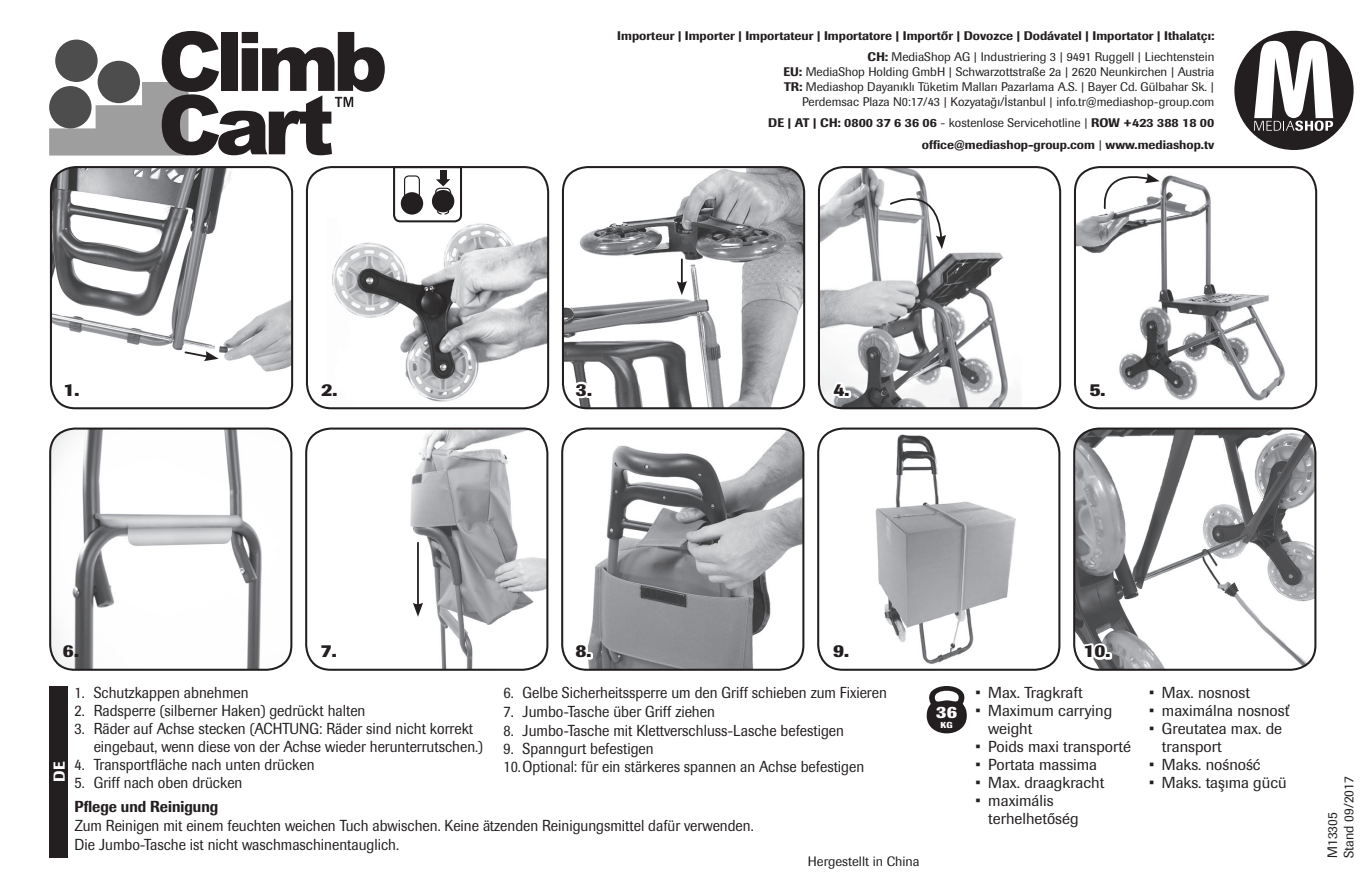
<style>
.page{position:relative;width:1372px;height:887px;background:#fff}
.page>*{position:absolute;margin:0;border:0;box-sizing:border-box;transform-origin:0 0}
.t1{font:700 18px "Imago Pro";color:#231f20}
.t2{font:700 17.1px "Imago Pro";color:#fff}
.t3{font:15.75px/18px "Imago Pro";color:#231f20;scale:.92 1}
.t4{font:15.75px/18px "Imago Pro";color:#231f20}
.t5{font:500 15.75px "Imago Pro";color:#231f20;scale:.92 1}
.t6{font:500 15.75px "Imago Pro";color:#fff}
.t7{font:13.5px/16.2px "Imago Pro";color:#231f20}
.t8{font:500 12.38px/21.2px "Imago Pro";color:#231f20;text-align:right}
.t9{font:12.38px/14.8px "Imago Pro";color:#231f20;text-align:right}
.t10{font:700 8.55px "Imago Pro";color:#fff}
.s1{font-weight:400}
.s2{font-weight:500}
</style>
<div class="page">
<img style="left:332px;top:223px;width:214px;height:185px">
<div style="left:306px;top:166px;width:243px;height:243px;border:2px solid #231f20;border-radius:25px"></div>
<svg style="left:49px;top:31px;width:336px;height:124px"></svg>
<img style="left:51px;top:168px;width:241px;height:204px">
<div style="left:50px;top:166px;width:243px;height:243px;border:2px solid #231f20;border-radius:25px"></div>
<img style="left:563px;top:167px;width:241px;height:241px">
<div style="left:562px;top:166px;width:243px;height:243px;border:2px solid #231f20;border-radius:25px"></div>
<img style="left:819px;top:168px;width:189px;height:240px">
<div style="left:818px;top:166px;width:243px;height:243px;border:2px solid #231f20;border-radius:25px"></div>
<img style="left:1076px;top:167px;width:239px;height:240px">
<div style="left:1073px;top:166px;width:243px;height:243px;border:2px solid #231f20;border-radius:25px"></div>
<svg style="left:539px;top:379px;width:51px;height:21px"></svg>
<svg style="left:829px;top:379px;width:19px;height:21px"></svg>
<div style="left:843px;top:390px;width:8px;height:8px;border:4px solid #fff"></div>
<svg style="left:183px;top:350px;width:36px;height:11px"></svg>
<svg style="left:889px;top:180px;width:57px;height:69px"></svg>
<svg style="left:1098px;top:168px;width:61px;height:42px"></svg>
<img style="left:50px;top:429px;width:241px;height:240px">
<div style="left:49px;top:427px;width:243px;height:243px;border:2px solid #231f20;border-radius:25px"></div>
<img style="left:410px;top:429px;width:137px;height:240px">
<div style="left:305px;top:427px;width:243px;height:243px;border:2px solid #231f20;border-radius:25px"></div>
<img style="left:574px;top:429px;width:229px;height:240px">
<div style="left:561px;top:427px;width:243px;height:243px;border:2px solid #231f20;border-radius:25px"></div>
<img style="left:828px;top:429px;width:224px;height:240px">
<div style="left:817px;top:427px;width:243px;height:243px;border:2px solid #231f20;border-radius:25px"></div>
<img style="left:1074px;top:429px;width:241px;height:240px">
<div style="left:1073px;top:427px;width:243px;height:243px;border:2px solid #231f20;border-radius:25px"></div>
<svg style="left:574px;top:641px;width:74px;height:21px"></svg>
<div style="left:585px;top:652px;width:8px;height:7px;border:4px solid #fff"></div>
<svg style="left:1080px;top:639px;width:29px;height:23px"></svg>
<div style="left:1103px;top:652px;width:9px;height:7px;border:4px solid #fff"></div>
<hr style="left:417px;top:542px;width:2px;height:64px;background:#231f20">
<svg style="left:413px;top:602px;width:10px;height:14px"></svg>
<svg style="left:392px;top:166px;width:71px;height:57px"></svg>
<svg style="left:676px;top:259px;width:11px;height:36px"></svg>
<div style="left:1234px;top:31px;width:119px;height:119px;background:#231f20;border-radius:50%"></div>
<svg style="left:1253px;top:41px;width:80px;height:90px"></svg>
<div style="left:50px;top:686px;width:18px;height:171px;background:#231f20"></div>
<svg style="left:926px;top:686px;width:41px;height:48px"></svg>
<p class="t8" style="left:617px;top:25px;width:598px">Importeur | Importer | Importateur | Importatore | Importőr | Dovozce | Dodávatel | Importator | Ithalatçı:<br>CH: <span class="s1">MediaShop AG | Industriering 3 | 9491 Ruggell | Liechtenstein</span></p>
<p class="t9" style="left:783px;top:64px;width:432px"><span class="s2">EU:</span> MediaShop Holding GmbH | Schwarzottstraße 2a | 2620 Neunkirchen | Austria<br><span class="s2">TR:</span> Mediashop Dayanıklı Tüketim Malları Pazarlama A.S. | Bayer Cd. Gülbahar Sk. |<br>Perdemsac Plaza N0:17/43 | Kozyatağı/İstanbul | info.tr@mediashop-group.com</p>
<p class="t8" style="left:768px;top:112px;width:447px">DE | AT | CH: 0800 37 6 36 06 <span class="s1">- kostenlose Servicehotline |</span> ROW +423 388 18 00 office@mediashop-group.com <span class="s1">|</span> www.mediashop.tv</p>
<p class="t1" style="left:63px;top:378px;width:17px">1.</p>
<p class="t1" style="left:321px;top:378px;width:17px">2.</p>
<p class="t1" style="left:576px;top:378px;width:17px">3.</p>
<p class="t1" style="left:833px;top:378px;width:17px">4.</p>
<p class="t1" style="left:1089px;top:378px;width:17px">5.</p>
<p class="t1" style="left:63px;top:639px;width:17px">6.</p>
<p class="t1" style="left:321px;top:639px;width:17px">7.</p>
<p class="t1" style="left:575px;top:639px;width:17px">8.</p>
<p class="t1" style="left:833px;top:639px;width:17px">9.</p>
<p class="t1" style="left:1083px;top:639px;width:29px">10.</p>
<p class="t6" style="left:49px;top:782px;width:22px;rotate:-90deg">DE</p>
<p class="t3" style="left:74px;top:683px;width:191px">1. Schutzkappen abnehmen</p>
<p class="t3" style="left:74px;top:701px;width:318px">2. Radsperre (silberner Haken) gedrückt halten</p>
<p class="t3" style="left:94px;top:719px;width:424px;text-indent:-19px">3. Räder auf Achse stecken (ACHTUNG: Räder sind nicht korrekt eingebaut, wenn diese von der Achse wieder herunterrutschen.)</p>
<p class="t3" style="left:74px;top:755px;width:262px">4. Transportfläche nach unten drücken</p>
<p class="t3" style="left:74px;top:773px;width:184px">5. Griff nach oben drücken</p>
<p class="t3" style="left:503px;top:683px;width:418px">6. Gelbe Sicherheitssperre um den Griff schieben zum Fixieren</p>
<p class="t3" style="left:503px;top:702px;width:231px">7. Jumbo-Tasche über Griff ziehen</p>
<p class="t3" style="left:503px;top:721px;width:371px">8. Jumbo-Tasche mit Klettverschluss-Lasche befestigen</p>
<p class="t3" style="left:503px;top:739px;width:393px">9. Spanngurt befestigen<br>10.Optional: für ein stärkeres spannen an Achse befestigen</p>
<p class="t5" style="left:75px;top:796px;width:158px">Pflege und Reinigung</p>
<p class="t3" style="left:75px;top:815px;width:739px;line-height:18.9px">Zum Reinigen mit einem feuchten weichen Tuch abwischen. Keine ätzenden Reinigungsmittel dafür verwenden.<br>Die Jumbo-Tasche ist nicht waschmaschinentauglich.</p>
<p class="t7" style="left:808px;top:853px;width:113px">Hergestellt in China</p>
<p class="t2" style="left:936px;top:700px;width:23px">36</p>
<p class="t10" style="left:940px;top:719px;width:14px">KG</p>
<p class="t4" style="left:975px;top:683px;width:109px">• Max. Tragkraft</p>
<p class="t4" style="left:988px;top:701px;width:125px;text-indent:-13px">• Maximum carrying weight</p>
<p class="t4" style="left:975px;top:737px;width:157px">• Poids maxi transporté</p>
<p class="t4" style="left:975px;top:755px;width:123px">• Portata massima</p>
<p class="t4" style="left:975px;top:773px;width:130px">• Max. draagkracht</p>
<p class="t4" style="left:988px;top:791px;width:92px;text-indent:-13px">• maximális terhelhetőség</p>
<p class="t4" style="left:1149px;top:683px;width:102px">• Max. nosnost</p>
<p class="t4" style="left:1149px;top:701px;width:142px">• maximálna nosnosť</p>
<p class="t4" style="left:1161px;top:719px;width:122px;text-indent:-13px">• Greutatea max. de transport</p>
<p class="t4" style="left:1149px;top:755px;width:113px">• Maks. nośność</p>
<p class="t4" style="left:1149px;top:773px;width:139px">• Maks. taşıma gücü</p>
<p class="t7" style="left:1324px;top:857px;width:83px;rotate:-90deg">M13305<br>Stand 09/2017</p>
</div>
